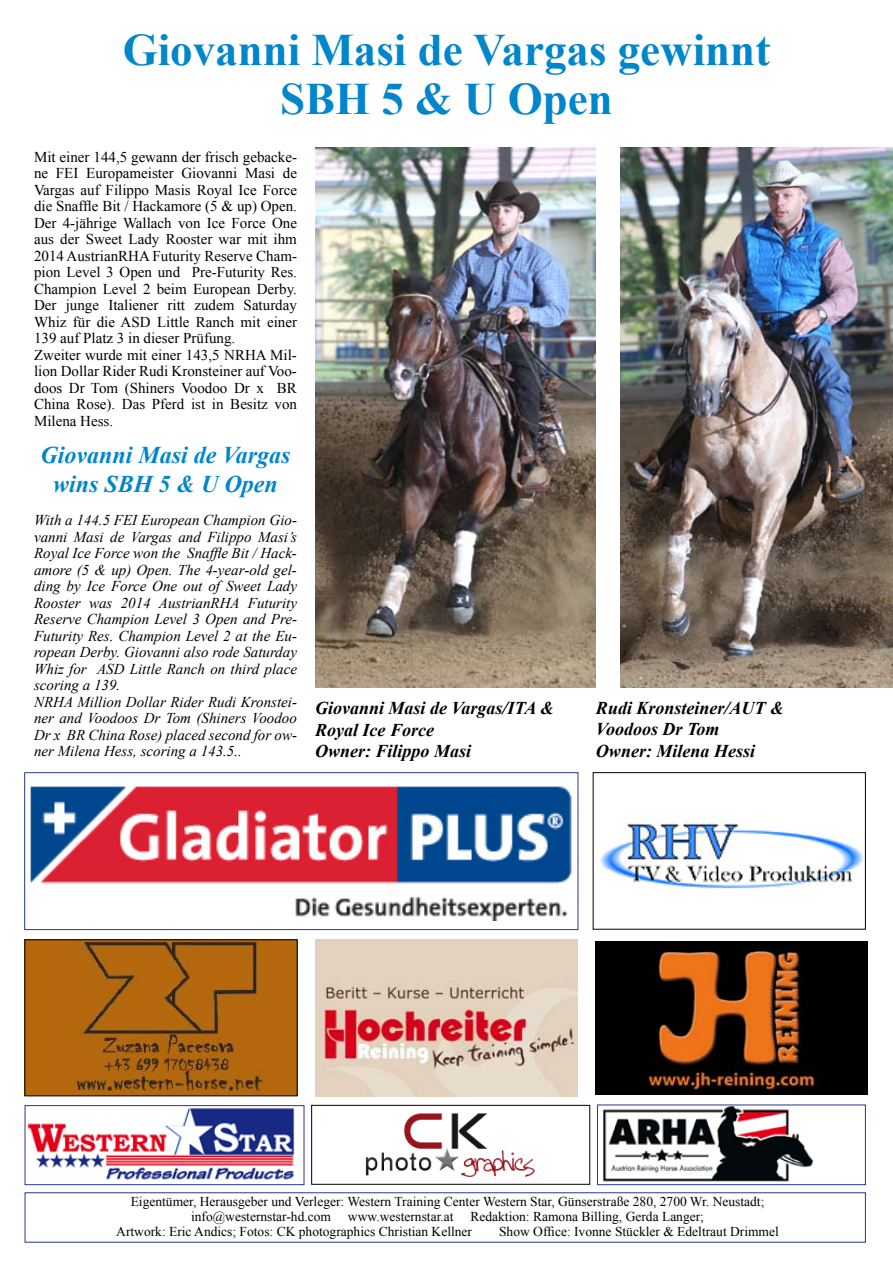
<style>
.page{position:relative;width:893px;height:1263px;background:#fff}
.page>*{position:absolute;margin:0;border:0;box-sizing:border-box;transform-origin:0 0}
.t1{font:700 45px/49.5px "Times New Roman";color:#0086cb;text-align:center}
.t2{font:italic 700 24px/28.8px "Times New Roman";color:#0086cb;text-align:center}
.t3{font:italic 700 18px/21.6px "Times New Roman";color:#000}
.t4{font:15px/16.5px "Times New Roman";color:#000}
.t5{font:italic 15px/16.5px "Times New Roman";color:#000}
.t6{font:13.5px/15px "Times New Roman";color:#000}
</style>
<div class="page">
<img style="left:600px;top:823px;width:264px;height:66px">
<div style="left:593px;top:772px;width:273px;height:157px;border:1px solid #000"></div>
<img style="left:27px;top:941px;width:268px;height:153px">
<div style="left:25px;top:939px;width:272px;height:157px;border:1px solid #000"></div>
<img style="left:30px;top:786px;width:542px;height:134px">
<div style="left:24px;top:772px;width:554px;height:158px;border:1px solid #283794"></div>
<img style="left:27px;top:1108px;width:268px;height:72px">
<div style="left:25px;top:1105px;width:279px;height:80px;border:1px solid #283794"></div>
<img style="left:365px;top:1113px;width:170px;height:64px">
<div style="left:311px;top:1105px;width:279px;height:80px;border:1px solid #000"></div>
<img style="left:603px;top:1106px;width:210px;height:76px">
<div style="left:597px;top:1104px;width:269px;height:81px;border:1px solid #283794"></div>
<div style="left:25px;top:1192px;width:841px;height:50px;border:1px solid #283794"></div>
<img style="left:315px;top:940px;width:263px;height:156px">
<img style="left:315px;top:148px;width:281px;height:539px">
<img style="left:621px;top:148px;width:272px;height:539px">
<img style="left:596px;top:941px;width:271px;height:153px">
<h1 class="t1" style="left:123px;top:24px;width:649px">Giovanni Masi de Vargas gewinnt<br>SBH 5 &amp; U Open</h1>
<p class="t4" style="left:34px;top:148px;width:264px">Mit einer 144,5 gewann der frisch gebacke&shy;ne FEI Europameister Giovanni Masi de Vargas auf Filippo Masis Royal Ice Force die Snaffle Bit / Hackamore (5 &amp; up) Open.<br>Der 4-jährige Wallach von Ice Force One aus der Sweet Lady Rooster war mit ihm 2014 AustrianRHA Futurity Reserve Cham&shy;pion Level 3 Open und Pre-Futurity Res.<br>Champion Level 2 beim European Derby.<br>Der junge Italiener ritt zudem Saturday Whiz für die ASD Little Ranch mit einer 139 auf Platz 3 in dieser Prüfung.<br>Zweiter wurde mit einer 143,5 NRHA Mil&shy;lion Dollar Rider Rudi Kronsteiner auf Voo&shy;doos Dr Tom (Shiners Voodoo Dr x BR China Rose). Das Pferd ist in Besitz von Milena Hess.</p>
<h2 class="t2" style="left:40px;top:440px;width:252px">Giovanni Masi de Vargas wins SBH 5 &amp; U Open</h2>
<p class="t5" style="left:34px;top:512px;width:264px">With a 144.5 FEI European Champion Gio&shy;vanni Masi de Vargas and Filippo Masi’s Royal Ice Force won the Snaffle Bit / Hack&shy;amore (5 &amp; up) Open. The 4-year-old gel&shy;ding by Ice Force One out of Sweet Lady Rooster was 2014 AustrianRHA Futurity Reserve Champion Level 3 Open and Pre-Futurity Res. Champion Level 2 at the Eu&shy;ropean Derby. Giovanni also rode Saturday Whiz for ASD Little Ranch on third place scoring a 139.<br>NRHA Million Dollar Rider Rudi Kronstei&shy;ner and Voodoos Dr Tom (Shiners Voodoo Dr x BR China Rose) placed second for ow&shy;ner Milena Hess, scoring a 143.5..</p>
<p class="t3" style="left:315px;top:697px;width:241px">Giovanni Masi de Vargas/ITA &amp;<br>Royal Ice Force<br>Owner: Filippo Masi</p>
<p class="t3" style="left:596px;top:696px;width:190px">Rudi Kronsteiner/AUT &amp;<br>Voodoos Dr Tom<br>Owner: Milena Hessi</p>
<p class="t6" style="left:191px;top:1193px;width:575px;text-indent:-60px">Eigentümer, Herausgeber und Verleger: Western Training Center Western Star, Günserstraße 280, 2700 Wr. Neustadt; info@westernstar-hd.com www.westernstar.at</p>
<p class="t6" style="left:116px;top:1208px;width:589px;text-indent:354px">Redaktion: Ramona Billing, Gerda Langer;<br>Artwork: Eric Andics; Fotos: CK photographics Christian Kellner</p>
<p class="t6" style="left:499px;top:1223px;width:281px">Show Office: Ivonne Stückler &amp; Edeltraut Drimmel</p>
</div>
